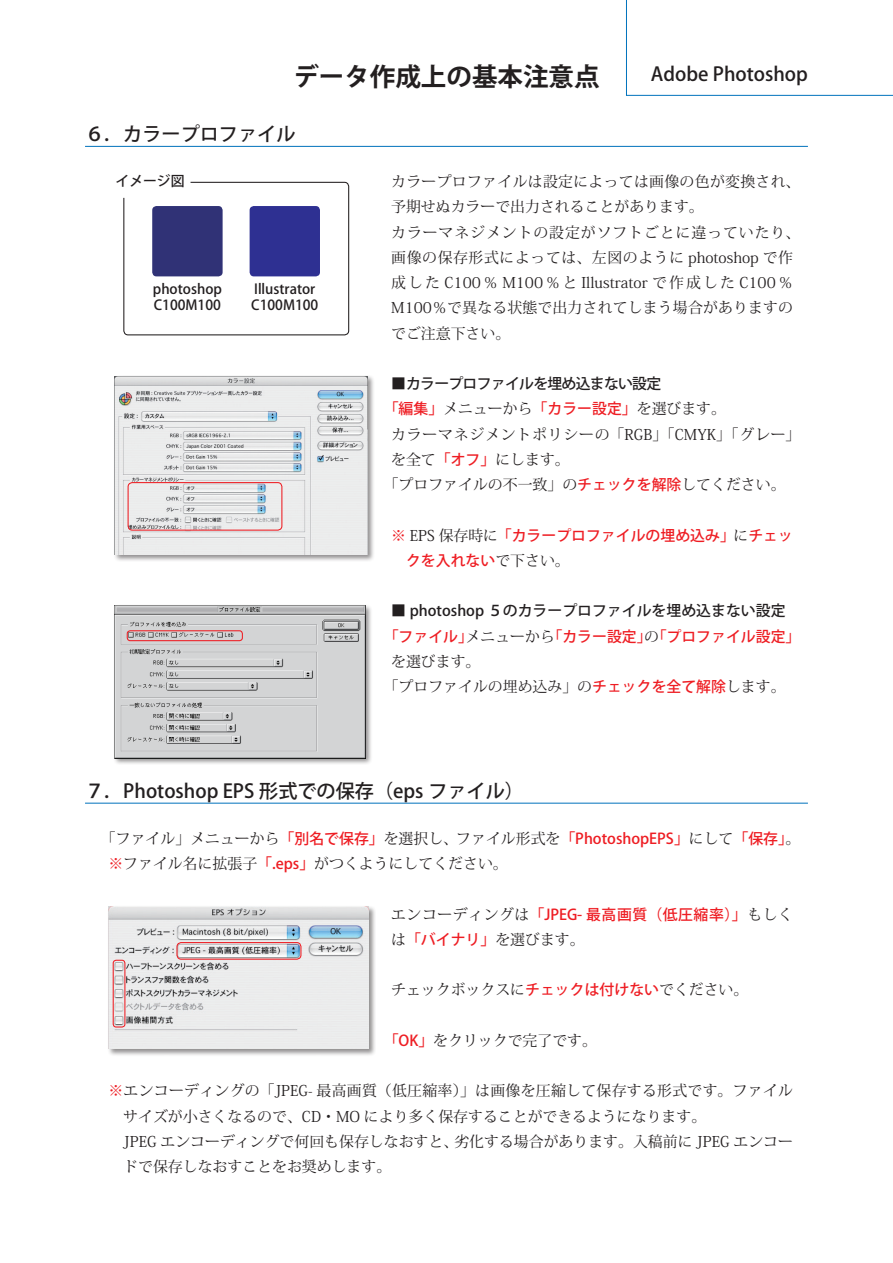
<style>
.page{position:relative;width:893px;height:1263px;background:#fff}
.page>*{position:absolute;margin:0;border:0;box-sizing:border-box;transform-origin:0 0}
.t1{font:700 25.5px "Koz Go Pro";color:#231f20}
.t2{font:500 19.2px "Koz Go Pro";color:#231f20}
.t3{font:14.85px/25.2px "Koz Min Pro";color:#231f20}
.t4{font:500 14.85px/25.2px "Koz Go Pro";color:#231f20;text-align:center}
.t5{font:500 14.85px/25.2px "Koz Go Pro";color:#ee1d23}
.t6{font:14.85px "Koz Min Pro";letter-spacing:.05em;color:#231f20}
.t7{font:500 14.85px "Koz Go Pro";letter-spacing:.035em;color:#ee1d23}
.t8{font:500 14.85px "Koz Go Pro";letter-spacing:-.05em;color:#231f20}
.t9{font:500 13.8px/15.9px "Koz Go Pro";color:#231f20}
.s1{font-family:"Koz Go Pro";font-weight:500;color:#ee1d23}
.s2{font-family:"Koz Min Pro";font-weight:400;color:#231f20}
.s3{color:#ee1d23}
.s4{font-family:"Koz Min Pro";font-weight:400}
</style>
<div class="page">
<svg style="left:626px;top:0;width:267px;height:96px"></svg>
<hr style="left:85px;top:803px;width:723px;height:1px;background:#0072bc">
<div style="left:107px;top:905px;width:269px;height:152px;background:#231f20;opacity:.5"></div>
<img style="left:108px;top:906px;width:261px;height:143px">
<div style="left:176px;top:942px;width:125px;height:18px;border:1px solid #ee1d23;border-radius:4px"></div>
<div style="left:113px;top:960px;width:12px;height:67px;border:1px solid #ee1d23;border-radius:3px"></div>
<svg style="left:123px;top:181px;width:227px;height:155px"></svg>
<hr style="left:85px;top:146px;width:723px;height:1px;background:#0072bc">
<div style="left:114px;top:604px;width:259px;height:162px;background:#231f20;opacity:.5"></div>
<img style="left:115px;top:605px;width:250px;height:153px">
<div style="left:127px;top:630px;width:116px;height:11px;border:1px solid #ee1d23;border-radius:3px"></div>
<div style="left:113px;top:375px;width:261px;height:188px;background:#231f20;opacity:.5"></div>
<img style="left:115px;top:376px;width:252px;height:179px">
<div style="left:128px;top:482px;width:154px;height:49px;border:1px solid #ee1d23;border-radius:4px"></div>
<h1 class="t1" style="left:293px;top:60px;width:308px">データ作成上の基本注意点</h1>
<p class="t2" style="left:651px;top:61px;width:159px">Adobe Photoshop</p>
<p class="t2" style="left:85px;top:122px;width:212px">６．カラープロファイル</p>
<p class="t9" style="left:116px;top:174px;width:71px">イメージ図</p>
<p class="t9" style="left:153px;top:282px;width:71px">photoshop<br>C100M100</p>
<p class="t9" style="left:251px;top:282px;width:69px">Illustrator<br>C100M100</p>
<p class="t3" style="left:391px;top:169px;width:411px">カラープロファイルは設定によっては画像の色が変換され、予期せぬカラーで出力されることがあります。<br>カラーマネジメントの設定がソフトごとに違っていたり、画像の保存形式によっては、左図のように photoshop で作成した C100 ％ M100 ％と Illustrator で作成した C100 ％<br>M100％で異なる状態で出力されてしまう場合がありますのでご注意下さい。</p>
<p class="t8" style="left:391px;top:374px;width:272px">■カラープロファイルを埋め込まない設定</p>
<p class="t3" style="left:384px;top:396px;width:344px"><span class="s1">「編集」</span>メニューから<span class="s1">「カラー設定」</span>を選びます。</p>
<p class="t6" style="left:391px;top:424px;width:411px">カラーマネジメントポリシーの「RGB」「CMYK」「グレー」</p>
<p class="t3" style="left:391px;top:446px;width:180px">を全て<span class="s1">「オフ」</span>にします。</p>
<p class="t3" style="left:384px;top:471px;width:403px">「プロファイルの不一致」の<span class="s1">チェックを解除</span>してください。</p>
<p class="t5" style="left:391px;top:523px;width:403px">※ <span class="s2">EPS 保存時に</span>「カラープロファイルの埋め込み」<span class="s2">に</span>チェッ　クを入れない<span class="s2">で下さい。</span></p>
<p class="t4" style="left:384px;top:599px;width:418px">■ photoshop ５のカラープロファイルを埋め込まない設定<br><span class="s3">「ファイル」</span><span class="s4">メニューから</span><span class="s3">「カラー設定」</span><span class="s4">の</span><span class="s3">「プロファイル設定」</span></p>
<p class="t3" style="left:384px;top:648px;width:403px;text-indent:7px">を選びます。<br>「プロファイルの埋め込み」の<span class="s1">チェックを全て解除</span>します。</p>
<p class="t2" style="left:85px;top:778px;width:440px">７．Photoshop EPS 形式での保存（eps ファイル）</p>
<p class="t3" style="left:108px;top:825px;width:694px;text-indent:-7px">「ファイル」メニューから<span class="s1">「別名で保存」</span>を選択し、ファイル形式を<span class="s1">「PhotoshopEPS」</span>にして<span class="s1">「保存」</span>。<span class="s1">※</span>ファイル名に拡張子<span class="s1">「.eps」</span>がつくようにしてください。</p>
<p class="t7" style="left:391px;top:905px;width:403px"><span class="s2">エンコーディングは</span>「JPEG- 最高画質（低圧縮率）」<span class="s2">もしく</span></p>
<p class="t3" style="left:391px;top:926px;width:195px">は<span class="s1">「バイナリ」</span>を選びます。</p>
<p class="t3" style="left:391px;top:977px;width:359px">チェックボックスに<span class="s1">チェックは付けない</span>でください。</p>
<p class="t3" style="left:384px;top:1027px;width:215px"><span class="s1">「OK」</span>をクリックで完了です。</p>
<p class="t3" style="left:108px;top:1078px;width:686px"><span class="s1">※</span>エンコーディングの「JPEG- 最高画質（低圧縮率）」は画像を圧縮して保存する形式です。ファイル　サイズが小さくなるので、CD・MO により多く保存することができるようになります。<br>　JPEG エンコーディングで何回も保存しなおすと、劣化する場合があります。入稿前に JPEG エンコー　ドで保存しなおすことをお奨めします。</p>
</div>
